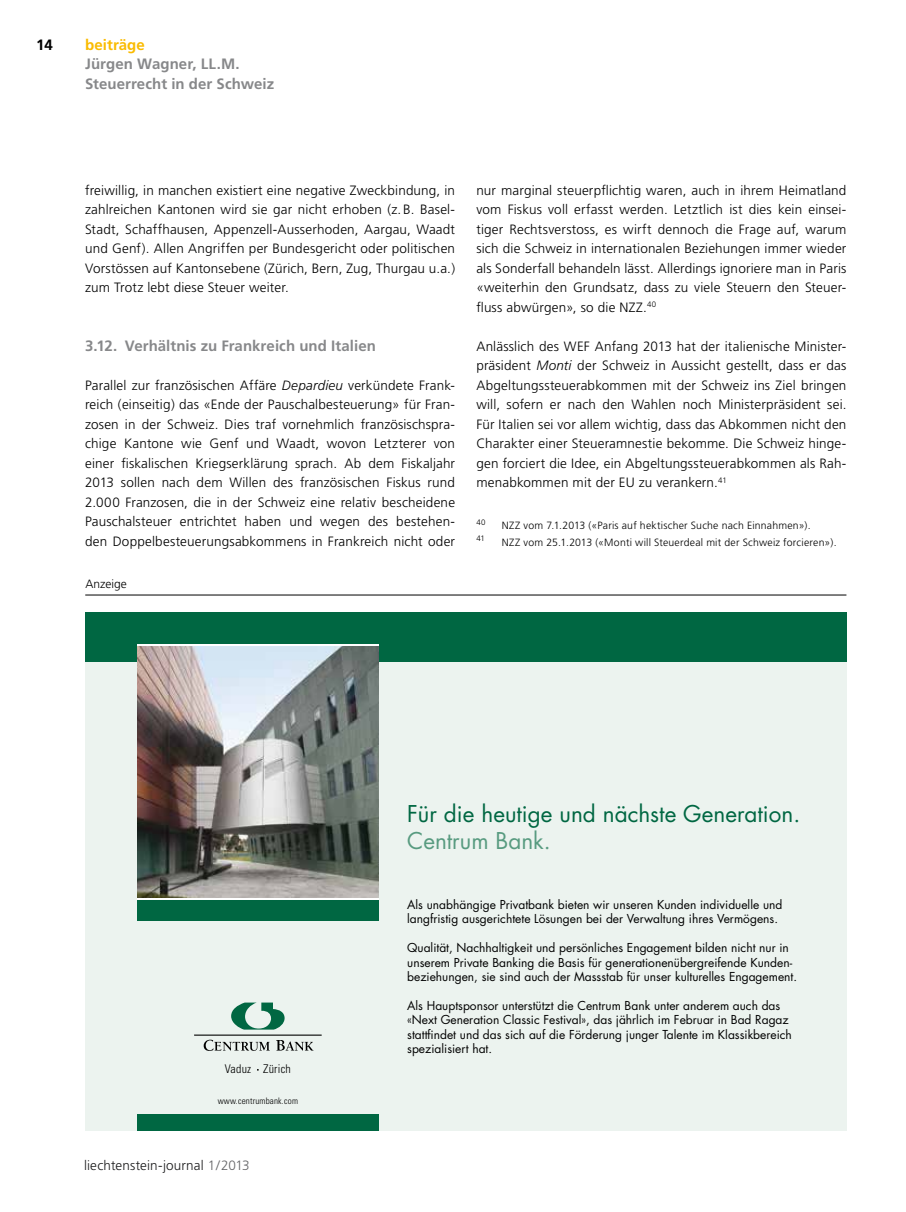
<style>
.page{position:relative;width:906px;height:1212px;background:#fff}
.page>*{position:absolute;margin:0;border:0;box-sizing:border-box;transform-origin:0 0}
.t1{font:22.5px "Futura Std";color:#006742}
.t2{font:22.5px "Futura Std";color:#589b80}
.t3{font:700 15px/19.5px "Frutiger";letter-spacing:.005em;color:#87888a}
.t4{font:700 15px "Frutiger";letter-spacing:.005em;color:#fabb00}
.t5{font:700 15px "Frutiger";color:#000}
.t6{font:300 13.5px/19.5px "Frutiger";letter-spacing:.015em;color:#000;text-align:justify}
.t7{font:300 13.5px "Frutiger";letter-spacing:.01em;color:#1b1b1c}
.t8{font:12px/14.4px "Futura Std";color:#000}
.t9{font:300 condensed 12px "Univers LT Std";letter-spacing:.02em;color:#000}
.t10{font:300 12px "Frutiger";color:#000}
.t11{font:300 10.5px "Frutiger";letter-spacing:.02em;color:#000}
.t12{font:300 condensed 9px "Univers LT Std";letter-spacing:.02em;color:#000}
.t13{font:300 7.8px "Frutiger";color:#000}
.s1{font-style:italic}
.s2{color:#646567}
.s3{font-family:"Univers LT Std";font-weight:300;font-stretch:condensed}
</style>
<div class="page">
<div style="left:85px;top:612px;width:761px;height:519px;background:#ecf3ef"></div>
<div style="left:85px;top:612px;width:761px;height:50px;background:#006742"></div>
<div style="left:137px;top:1114px;width:242px;height:17px;background:#006742"></div>
<img style="left:137px;top:646px;width:242px;height:252px">
<div style="left:137px;top:900px;width:242px;height:21px;background:#006742"></div>
<hr style="left:137px;top:645px;width:242px;height:1px;background:#fff">
<hr style="left:137px;top:898px;width:242px;height:2px;background:#fff">
<hr style="left:194px;top:1035px;width:128px;height:1px;background:#000">
<svg style="left:204px;top:1040px;width:66px;height:11px"></svg>
<svg style="left:276px;top:1040px;width:37px;height:11px"></svg>
<svg style="left:231px;top:1002px;width:54px;height:27px"></svg>
<hr style="left:85px;top:595px;width:761px;height:1px;background:#000">
<p class="t5" style="left:36px;top:35px;width:18px">14</p>
<p class="t4" style="left:85px;top:35px;width:61px">beiträge</p>
<p class="t3" style="left:85px;top:54px;width:191px">Jürgen Wagner, LL.M.<br>Steuerrecht in der Schweiz</p>
<p class="t6" style="left:85px;top:180px;width:371px">freiwillig, in manchen existiert eine negative Zweckbindung, in zahlreichen Kantonen wird sie gar nicht erhoben (z. B. Basel-Stadt, Schaffhausen, Appenzell-Ausserhoden, Aargau, Waadt und Genf). Allen Angriffen per Bundesgericht oder politischen Vorstössen auf Kantonsebene (Zürich, Bern, Zug, Thurgau u.a.) zum Trotz lebt diese Steuer weiter.</p>
<p class="t3" style="left:85px;top:336px;width:292px">3.12. Verhältnis zu Frankreich und Italien</p>
<p class="t6" style="left:85px;top:375px;width:371px">Parallel zur französischen Affäre <span class="s1">Depardieu</span> verkündete Frank&shy;reich (einseitig) das «Ende der Pauschalbesteuerung» für Fran&shy;zosen in der Schweiz. Dies traf vornehmlich französischspra&shy;chige Kantone wie Genf und Waadt, wovon Letzterer von einer fiskalischen Kriegserklärung sprach. Ab dem Fiskaljahr 2013 sollen nach dem Willen des französischen Fiskus rund 2.000 Franzosen, die in der Schweiz eine relativ bescheidene Pauschalsteuer entrichtet haben und wegen des bestehen&shy;den Doppelbesteuerungsabkommens in Frankreich nicht oder</p>
<p class="t10" style="left:85px;top:577px;width:43px">Anzeige</p>
<p class="t6" style="left:476px;top:180px;width:371px">nur marginal steuerpflichtig waren, auch in ihrem Heimatland vom Fiskus voll erfasst werden. Letztlich ist dies kein einsei&shy;tiger Rechtsverstoss, es wirft dennoch die Frage auf, warum sich die Schweiz in internationalen Beziehungen immer wieder als Sonderfall behandeln lässt. Allerdings ignoriere man in Paris «weiterhin den Grundsatz, dass zu viele Steuern den Steuer&shy;fluss abwürgen», so die NZZ.<sup>40</sup></p>
<p class="t6" style="left:476px;top:336px;width:371px">Anlässlich des WEF Anfang 2013 hat der italienische Minister&shy;präsident <span class="s1">Monti</span> der Schweiz in Aussicht gestellt, dass er das Abgeltungssteuerabkommen mit der Schweiz ins Ziel bringen will, sofern er nach den Wahlen noch Ministerpräsident sei.<br>Für Italien sei vor allem wichtig, dass das Abkommen nicht den Charakter einer Steueramnestie bekomme. Die Schweiz hinge&shy;gen forciert die Idee, ein Abgeltungssteuerabkommen als Rah&shy;menabkommen mit der EU zu verankern.<sup>41</sup></p>
<p class="t13" style="left:476px;top:517px;width:11px">40</p>
<p class="t11" style="left:502px;top:519px;width:310px">NZZ vom 7.1.2013 («Paris auf hektischer Suche nach Einnahmen»).</p>
<p class="t13" style="left:476px;top:534px;width:10px">41</p>
<p class="t11" style="left:502px;top:536px;width:336px">NZZ vom 25.1.2013 («Monti will Steuerdeal mit der Schweiz forcieren»).</p>
<h1 class="t1" style="left:407px;top:800px;width:394px">Für die heutige und nächste Generation.</h1>
<h1 class="t2" style="left:407px;top:827px;width:145px">Centrum Bank.</h1>
<p class="t9" style="left:225px;top:1062px;width:68px">Vaduz Zürich</p>
<p class="t12" style="left:218px;top:1095px;width:82px">www.centrumbank.com</p>
<p class="t7" style="left:84px;top:1157px;width:167px">liechtenstein-journal <span class="s2">1/2013</span></p>
<p class="t8" style="left:407px;top:897px;width:377px">Als unabhängige Privatbank bieten wir unseren Kunden individuelle und langfristig ausgerichtete Lösungen bei der Verwaltung ihres Vermögens.</p>
<p class="t8" style="left:407px;top:941px;width:391px">Qualität, Nachhaltigkeit und persönliches Engagement bilden nicht nur in unserem Private Banking die Basis für generationenübergreifende Kunden&shy;beziehungen, sie sind auch der Massstab für unser kulturelles Engagement.</p>
<p class="t8" style="left:407px;top:998px;width:386px">Als Hauptsponsor unterstützt die Centrum Bank unter anderem auch das <span class="s3">«</span>Next Generation Classic Festival<span class="s3">»</span>, das jährlich im Februar in Bad Ragaz stattfindet und das sich auf die Förderung junger Talente im Klassikbereich spezialisiert hat.</p>
</div>
